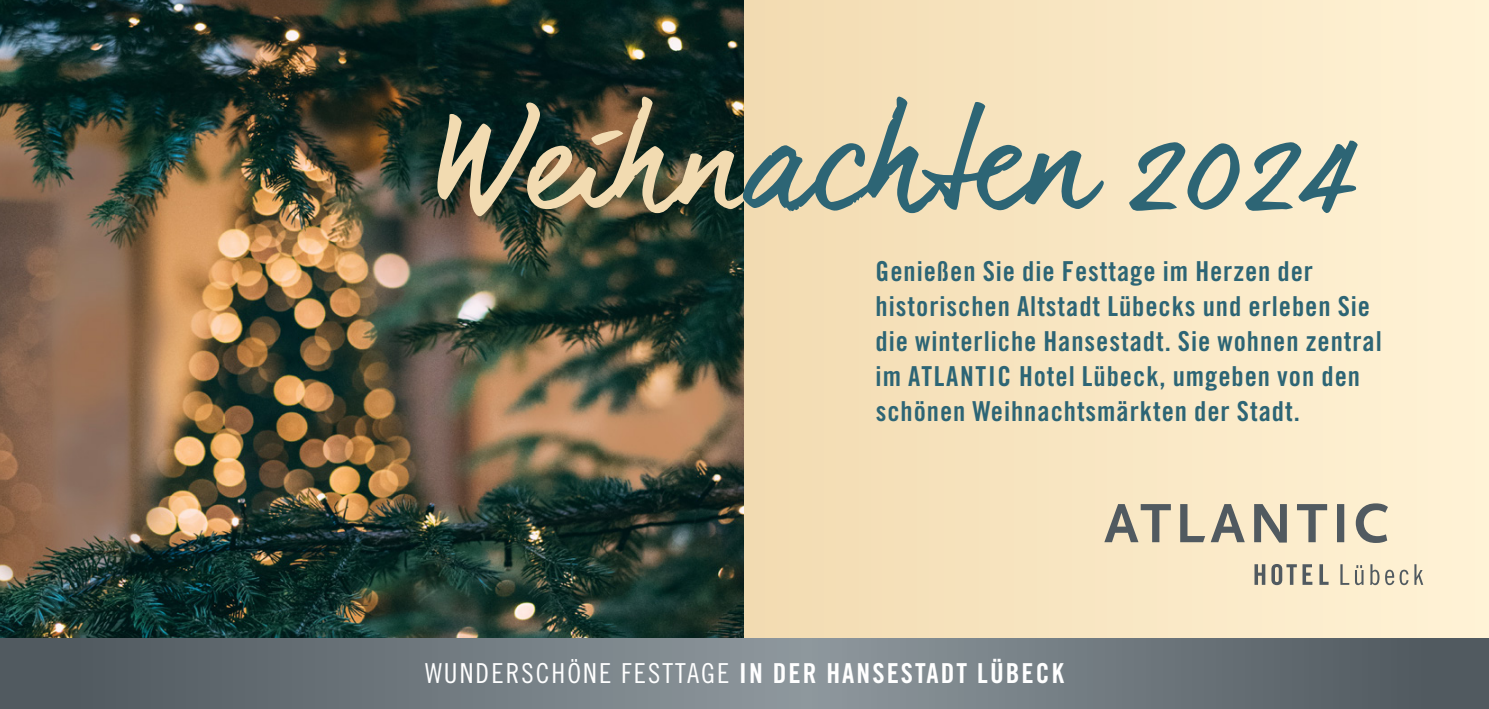
<style>
.page{position:relative;width:1489px;height:709px;background:#fff}
.page>*{position:absolute;margin:0;border:0;box-sizing:border-box;transform-origin:0 0}
.t1{font:137.5px "dear Joe 6";letter-spacing:-.04em;color:#2d6575}
.t2{font:27.5px/35px "Trade Gothic LT Pro Bd Cn 20";letter-spacing:.035em;color:#2d6575}
.t3{font:27.5px "Trade Gothic LT Pro Bd Cn 20";letter-spacing:.075em;color:#fff}
.s1{color:#f2dbb1}
.s2{font-size:115px}
.s3{font-family:"Trade Gothic LT Std Cn 18"}
</style>
<div class="page">
<img style="left:0;top:0;width:744px;height:638px">
<div style="left:744px;top:0;width:744px;height:638px;background:linear-gradient(to right,#f2dbb1,#fff3d6)"></div>
<svg style="left:0;top:638px;width:1488px;height:71px;background:#6d767c"></svg>
<svg style="left:1104px;top:503px;width:283px;height:40px;background:#bfb8a5"></svg>
<svg style="left:1254px;top:564px;width:169px;height:21px;background:#cac2ae"></svg>
<h1 class="t1" style="left:432px;top:78px;width:926px"><span class="s1">Weihn</span>achten <span class="s2">2024</span></h1>
<p class="t2" style="left:875px;top:253px;width:507px">Genießen Sie die Festtage im Herzen der historischen Altstadt Lübecks und erleben Sie die winterliche Hansestadt. Sie wohnen zentral im ATLANTIC Hotel Lübeck, umgeben von den schönen Weihnachtsmärkten der Stadt.</p>
<p class="t3" style="left:425px;top:656px;width:640px"><span class="s3">WUNDERSCHÖNE FESTTAGE</span> IN DER HANSESTADT LÜBECK</p>
</div>
